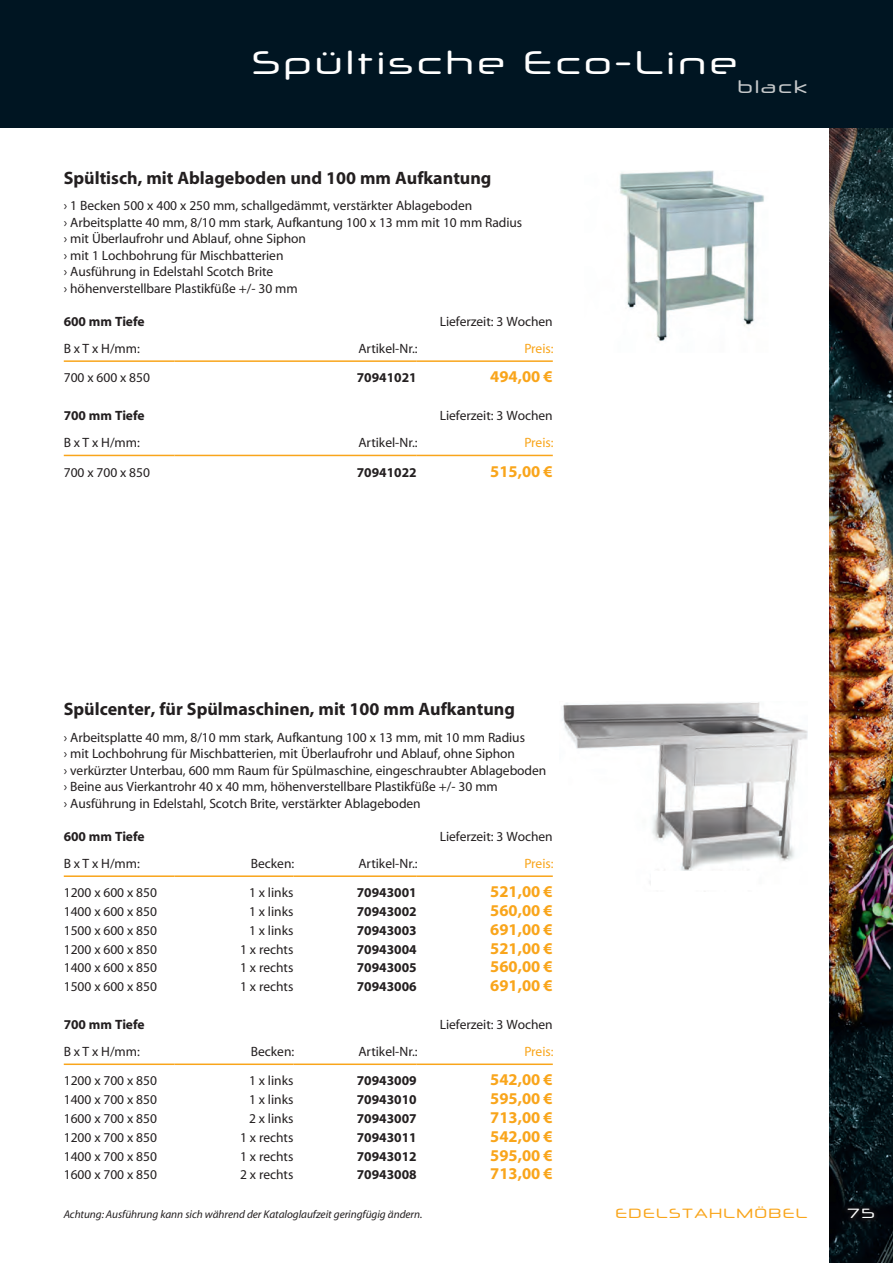
<style>
.page{position:relative;width:893px;height:1263px;background:#fff}
.page>*{position:absolute;margin:0;border:0;box-sizing:border-box;transform-origin:0 0}
.t1{font:33px "Neuropol X Rg";letter-spacing:.05em;color:#fff}
.t2{font:700 18px "Myriad";color:#231f20}
.t3{font:18px "Neuropol X Rg";letter-spacing:.05em;color:#c5c8ca}
.t4{font:700 16.5px "Myriad Pro";color:#f9a51b}
.t5{font:13.5px/16.5px "Myriad";letter-spacing:-.005em;color:#231f20}
.t6{font:700 13.5px "Myriad";color:#231f20}
.t7{font:13.5px "Myriad";letter-spacing:-.005em;color:#f9a51b}
.t8{font:13.5px "Neuropol X Rg";letter-spacing:.05em;color:#f9a51b}
.t9{font:13.5px "Neuropol X Rg";color:#fff}
.t10{font:italic 11.25px "Myriad";letter-spacing:-.005em;color:#231f20}
</style>
<div class="page">
<img style="left:829px;top:128px;width:64px;height:1135px">
<div style="left:0;top:0;width:893px;height:128px;background:#001522"></div>
<div style="left:844px;top:1205px;width:34px;height:17px;background:#0c0c10"></div>
<img style="left:619px;top:170px;width:145px;height:171px">
<img style="left:562px;top:702px;width:246px;height:190px">
<hr style="left:64px;top:360px;width:110px;height:2px;background:#f9a51b">
<hr style="left:174px;top:360px;width:243px;height:2px;background:#f9a51b">
<hr style="left:417px;top:360px;width:136px;height:2px;background:#f9a51b">
<hr style="left:64px;top:875px;width:110px;height:2px;background:#f9a51b">
<hr style="left:174px;top:875px;width:119px;height:2px;background:#f9a51b">
<hr style="left:293px;top:875px;width:124px;height:2px;background:#f9a51b">
<hr style="left:417px;top:875px;width:136px;height:2px;background:#f9a51b">
<hr style="left:64px;top:455px;width:110px;height:1px;background:#f9a51b">
<hr style="left:174px;top:455px;width:243px;height:1px;background:#f9a51b">
<hr style="left:417px;top:455px;width:136px;height:1px;background:#f9a51b">
<hr style="left:64px;top:1063px;width:110px;height:2px;background:#f9a51b">
<hr style="left:174px;top:1063px;width:119px;height:2px;background:#f9a51b">
<hr style="left:293px;top:1063px;width:124px;height:2px;background:#f9a51b">
<hr style="left:417px;top:1063px;width:136px;height:2px;background:#f9a51b">
<div style="left:651px;top:871px;width:104px;height:19px;background:#fff"></div>
<h1 class="t1" style="left:251px;top:36px;width:488px">Spültische Eco-Line</h1>
<h2 class="t3" style="left:737px;top:71px;width:72px">black</h2>
<h2 class="t2" style="left:64px;top:168px;width:429px">Spültisch, mit Ablageboden und 100 mm Aufkantung</h2>
<p class="t5" style="left:64px;top:198px;width:460px">› 1 Becken 500 x 400 x 250 mm, schallgedämmt, verstärkter Ablageboden<br>› Arbeitsplatte 40 mm, 8/10 mm stark, Aufkantung 100 x 13 mm mit 10 mm Radius › mit Überlaufrohr und Ablauf, ohne Siphon<br>› mit 1 Lochbohrung für Mischbatterien<br>› Ausführung in Edelstahl Scotch Brite<br>› höhenverstellbare Plastikfüße +/- 30 mm</p>
<p class="t6" style="left:64px;top:314px;width:82px">600 mm Tiefe</p>
<p class="t5" style="left:64px;top:341px;width:78px">B x T x H/mm:</p>
<p class="t5" style="left:358px;top:341px;width:61px">Artikel-Nr.:</p>
<p class="t7" style="left:524px;top:342px;width:31px">Preis:</p>
<p class="t5" style="left:64px;top:370px;width:88px">700 x 600 x 850</p>
<p class="t6" style="left:357px;top:371px;width:61px">70941021</p>
<p class="t4" style="left:490px;top:366px;width:64px">494,00 €</p>
<p class="t5" style="left:440px;top:313px;width:114px">Lieferzeit: 3 Wochen</p>
<p class="t5" style="left:440px;top:408px;width:114px">Lieferzeit: 3 Wochen</p>
<p class="t6" style="left:64px;top:409px;width:82px">700 mm Tiefe</p>
<p class="t5" style="left:64px;top:435px;width:78px">B x T x H/mm:</p>
<p class="t5" style="left:358px;top:435px;width:61px">Artikel-Nr.:</p>
<p class="t7" style="left:524px;top:436px;width:31px">Preis:</p>
<p class="t5" style="left:64px;top:464px;width:88px">700 x 700 x 850</p>
<p class="t6" style="left:357px;top:465px;width:61px">70941022</p>
<p class="t4" style="left:490px;top:460px;width:64px">515,00 €</p>
<h2 class="t2" style="left:64px;top:700px;width:453px">Spülcenter, für Spülmaschinen, mit 100 mm Aufkantung</h2>
<p class="t5" style="left:64px;top:730px;width:484px">› Arbeitsplatte 40 mm, 8/10 mm stark, Aufkantung 100 x 13 mm, mit 10 mm Radius<br>› mit Lochbohrung für Mischbatterien, mit Überlaufrohr und Ablauf, ohne Siphon<br>› verkürzter Unterbau, 600 mm Raum für Spülmaschine, eingeschraubter Ablageboden › Beine aus Vierkantrohr 40 x 40 mm, höhenverstellbare Plastikfüße +/- 30 mm<br>› Ausführung in Edelstahl, Scotch Brite, verstärkter Ablageboden</p>
<p class="t6" style="left:64px;top:829px;width:82px">600 mm Tiefe</p>
<p class="t5" style="left:64px;top:856px;width:78px">B x T x H/mm:</p>
<p class="t5" style="left:251px;top:856px;width:45px">Becken:</p>
<p class="t5" style="left:358px;top:856px;width:61px">Artikel-Nr.:</p>
<p class="t7" style="left:524px;top:857px;width:31px">Preis:</p>
<p class="t5" style="left:64px;top:885px;width:95px">1200 x 600 x 850</p>
<p class="t5" style="left:249px;top:885px;width:46px">1 x links</p>
<p class="t6" style="left:357px;top:886px;width:61px">70943001</p>
<p class="t4" style="left:490px;top:881px;width:64px">521,00 €</p>
<p class="t5" style="left:64px;top:904px;width:95px">1400 x 600 x 850</p>
<p class="t5" style="left:249px;top:904px;width:46px">1 x links</p>
<p class="t6" style="left:357px;top:905px;width:61px">70943002</p>
<p class="t4" style="left:490px;top:900px;width:64px">560,00 €</p>
<p class="t5" style="left:64px;top:923px;width:95px">1500 x 600 x 850</p>
<p class="t5" style="left:249px;top:923px;width:46px">1 x links</p>
<p class="t6" style="left:357px;top:923px;width:61px">70943003</p>
<p class="t4" style="left:490px;top:918px;width:64px">691,00 €</p>
<p class="t5" style="left:64px;top:941px;width:95px">1200 x 600 x 850</p>
<p class="t5" style="left:240px;top:941px;width:55px">1 x rechts</p>
<p class="t6" style="left:357px;top:942px;width:61px">70943004</p>
<p class="t4" style="left:490px;top:937px;width:64px">521,00 €</p>
<p class="t5" style="left:64px;top:960px;width:95px">1400 x 600 x 850</p>
<p class="t5" style="left:240px;top:960px;width:55px">1 x rechts</p>
<p class="t6" style="left:357px;top:961px;width:61px">70943005</p>
<p class="t4" style="left:490px;top:956px;width:64px">560,00 €</p>
<p class="t5" style="left:64px;top:979px;width:95px">1500 x 600 x 850</p>
<p class="t5" style="left:240px;top:979px;width:55px">1 x rechts</p>
<p class="t6" style="left:357px;top:980px;width:61px">70943006</p>
<p class="t4" style="left:490px;top:975px;width:64px">691,00 €</p>
<p class="t5" style="left:440px;top:829px;width:114px">Lieferzeit: 3 Wochen</p>
<p class="t5" style="left:440px;top:1017px;width:114px">Lieferzeit: 3 Wochen</p>
<p class="t6" style="left:64px;top:1017px;width:82px">700 mm Tiefe</p>
<p class="t5" style="left:64px;top:1044px;width:78px">B x T x H/mm:</p>
<p class="t5" style="left:251px;top:1044px;width:45px">Becken:</p>
<p class="t5" style="left:358px;top:1044px;width:61px">Artikel-Nr.:</p>
<p class="t7" style="left:524px;top:1045px;width:31px">Preis:</p>
<p class="t5" style="left:64px;top:1073px;width:95px">1200 x 700 x 850</p>
<p class="t5" style="left:249px;top:1073px;width:46px">1 x links</p>
<p class="t6" style="left:357px;top:1074px;width:61px">70943009</p>
<p class="t4" style="left:490px;top:1069px;width:64px">542,00 €</p>
<p class="t5" style="left:64px;top:1092px;width:95px">1400 x 700 x 850</p>
<p class="t5" style="left:249px;top:1092px;width:46px">1 x links</p>
<p class="t6" style="left:357px;top:1093px;width:61px">70943010</p>
<p class="t4" style="left:490px;top:1088px;width:64px">595,00 €</p>
<p class="t5" style="left:64px;top:1111px;width:95px">1600 x 700 x 850</p>
<p class="t5" style="left:249px;top:1111px;width:46px">2 x links</p>
<p class="t6" style="left:357px;top:1111px;width:61px">70943007</p>
<p class="t4" style="left:490px;top:1107px;width:64px">713,00 €</p>
<p class="t5" style="left:64px;top:1129px;width:95px">1200 x 700 x 850</p>
<p class="t5" style="left:240px;top:1129px;width:55px">1 x rechts</p>
<p class="t6" style="left:357px;top:1130px;width:61px">70943011</p>
<p class="t4" style="left:490px;top:1125px;width:64px">542,00 €</p>
<p class="t5" style="left:64px;top:1148px;width:95px">1400 x 700 x 850</p>
<p class="t5" style="left:240px;top:1148px;width:55px">1 x rechts</p>
<p class="t6" style="left:357px;top:1149px;width:61px">70943012</p>
<p class="t4" style="left:490px;top:1144px;width:64px">595,00 €</p>
<p class="t5" style="left:64px;top:1167px;width:95px">1600 x 700 x 850</p>
<p class="t5" style="left:240px;top:1167px;width:55px">2 x rechts</p>
<p class="t6" style="left:357px;top:1168px;width:61px">70943008</p>
<p class="t4" style="left:490px;top:1163px;width:64px">713,00 €</p>
<p class="t10" style="left:64px;top:1209px;width:360px">Achtung: Ausführung kann sich während der Kataloglaufzeit geringfügig ändern.</p>
<p class="t8" style="left:615px;top:1202px;width:194px">EDELSTAHLMÖBEL</p>
<p class="t9" style="left:847px;top:1202px;width:29px">75</p>
</div>
